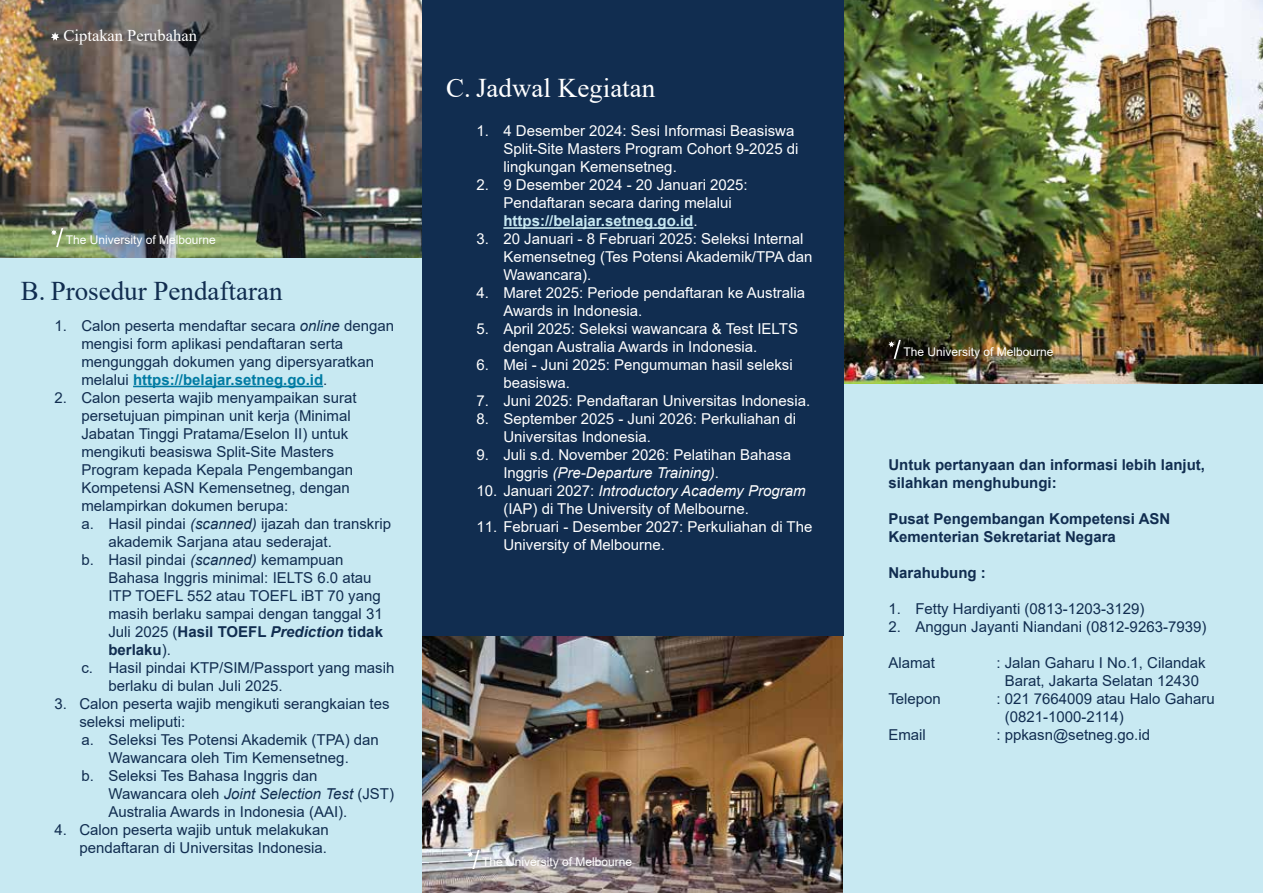
<style>
.page{position:relative;width:1263px;height:893px;background:#fff}
.page>*{position:absolute;margin:0;border:0;box-sizing:border-box;transform-origin:0 0}
.t1{font:27px "Times New Roman";color:#112d50}
.t2{font:27px "Times New Roman";color:#fff}
.t3{font:16.5px "Times New Roman";color:#fff}
.t4{font:15px/18px "Arial";color:#112d50}
.t5{font:15px/18px "Arial";color:#fff}
.t6{font:700 15px/18px "Arial";color:#112d50}
.t7{font:12px "Arial";color:#fff}
.s1{font-style:italic}
.s2{font-weight:700;color:#007ba3}
.s3{font-weight:400}
.s4{font-weight:700;color:#c8e9f2}
</style>
<div class="page">
<img style="left:422px;top:635px;width:421px;height:258px">
<img style="left:843px;top:0;width:420px;height:385px">
<div style="left:843px;top:385px;width:420px;height:508px;background:#c8e9f2"></div>
<div style="left:422px;top:0;width:421px;height:635px;background:#112d50"></div>
<div style="left:0;top:0;width:422px;height:893px;background:#c8e9f2"></div>
<hr style="left:503px;top:227px;width:190px;height:2px;background:#c8e9f2">
<hr style="left:133px;top:386px;width:190px;height:1px;background:#007ba3">
<img style="left:0;top:0;width:422px;height:257px">
<svg style="left:51px;top:32px;width:8px;height:9px"></svg>
<svg style="left:51px;top:228px;width:12px;height:19px"></svg>
<svg style="left:467px;top:850px;width:12px;height:19px"></svg>
<svg style="left:888px;top:340px;width:13px;height:19px"></svg>
<p class="t3" style="left:64px;top:24px;width:135px">Ciptakan Perubahan</p>
<p class="t7" style="left:66px;top:231px;width:152px">The University of Melbourne</p>
<h1 class="t1" style="left:21px;top:272px;width:263px">B. Prosedur Pendaftaran</h1>
<p class="t4" style="left:81px;top:317px;width:314px;text-indent:-27px">1. Calon peserta mendaftar secara <span class="s1">online</span> dengan mengisi form aplikasi pendaftaran serta mengunggah dokumen yang dipersyaratkan melalui <span class="s2">https://belajar.setneg.go.id</span>.</p>
<p class="t4" style="left:54px;top:389px;width:304px">2. Calon peserta wajib menyampaikan surat</p>
<p class="t4" style="left:81px;top:407px;width:271px">persetujuan pimpinan unit kerja (Minimal</p>
<p class="t4" style="left:81px;top:425px;width:268px">Jabatan Tinggi Pratama/Eselon II) untuk</p>
<p class="t4" style="left:81px;top:443px;width:254px">mengikuti beasiswa Split-Site Masters</p>
<p class="t4" style="left:81px;top:461px;width:273px">Program kepada Kepala Pengembangan</p>
<p class="t4" style="left:81px;top:479px;width:270px">Kompetensi ASN Kemensetneg, dengan</p>
<p class="t4" style="left:81px;top:497px;width:208px">melampirkan dokumen berupa:</p>
<p class="t4" style="left:81px;top:515px;width:311px">a. Hasil pindai <span class="s1">(scanned)</span> ijazah dan transkrip</p>
<p class="t4" style="left:108px;top:533px;width:225px">akademik Sarjana atau sederajat.</p>
<p class="t4" style="left:81px;top:551px;width:264px">b. Hasil pindai <span class="s1">(scanned)</span> kemampuan</p>
<p class="t4" style="left:108px;top:569px;width:265px">Bahasa Inggris minimal: IELTS 6.0 atau</p>
<p class="t4" style="left:108px;top:587px;width:274px">ITP TOEFL 552 atau TOEFL iBT 70 yang</p>
<p class="t4" style="left:108px;top:605px;width:276px">masih berlaku sampai dengan tanggal 31</p>
<p class="t6" style="left:108px;top:623px;width:276px"><span class="s3">Juli 2025 (</span>Hasil TOEFL <span class="s1">Prediction</span> tidak</p>
<p class="t6" style="left:108px;top:641px;width:64px">berlaku<span class="s3">).</span></p>
<p class="t4" style="left:81px;top:659px;width:314px">c. Hasil pindai KTP/SIM/Passport yang masih</p>
<p class="t4" style="left:108px;top:677px;width:176px">berlaku di bulan Juli 2025.</p>
<p class="t4" style="left:54px;top:695px;width:337px">3. Calon peserta wajib mengikuti serangkaian tes</p>
<p class="t4" style="left:79px;top:713px;width:107px">seleksi meliputi:</p>
<p class="t4" style="left:81px;top:731px;width:299px">a. Seleksi Tes Potensi Akademik (TPA) dan</p>
<p class="t4" style="left:108px;top:749px;width:242px">Wawancara oleh Tim Kemensetneg.</p>
<p class="t4" style="left:81px;top:767px;width:238px">b. Seleksi Tes Bahasa Inggris dan</p>
<p class="t4" style="left:108px;top:785px;width:287px">Wawancara oleh <span class="s1">Joint Selection Test</span> (JST)</p>
<p class="t4" style="left:108px;top:803px;width:240px">Australia Awards in Indonesia (AAI).</p>
<p class="t4" style="left:54px;top:821px;width:276px;text-align:right">4. Calon peserta wajib untuk melakukan pendaftaran di Universitas Indonesia.</p>
<h1 class="t2" style="left:446px;top:69px;width:210px">C. Jadwal Kegiatan</h1>
<p class="t5" style="left:503px;top:122px;width:297px;text-indent:-27px">1. 4 Desember 2024: Sesi Informasi Beasiswa<br>Split-Site Masters Program Cohort 9-2025 di lingkungan Kemensetneg.</p>
<p class="t5" style="left:503px;top:176px;width:246px;text-indent:-27px">2. 9 Desember 2024 - 20 Januari 2025:<br>Pendaftaran secara daring melalui <span class="s4">https://belajar.setneg.go.id</span>.</p>
<p class="t5" style="left:503px;top:230px;width:311px;text-indent:-27px">3. 20 Januari - 8 Februari 2025: Seleksi Internal<br>Kemensetneg (Tes Potensi Akademik/TPA dan<br>Wawancara).</p>
<p class="t5" style="left:503px;top:284px;width:303px;text-indent:-27px">4. Maret 2025: Periode pendaftaran ke Australia<br>Awards in Indonesia.</p>
<p class="t5" style="left:503px;top:320px;width:296px;text-indent:-27px">5. April 2025: Seleksi wawancara &amp; Test IELTS dengan Australia Awards in Indonesia.</p>
<p class="t5" style="left:503px;top:356px;width:291px;text-indent:-27px">6. Mei - Juni 2025: Pengumuman hasil seleksi beasiswa.</p>
<p class="t5" style="left:476px;top:392px;width:335px">7. Juni 2025: Pendaftaran Universitas Indonesia.</p>
<p class="t5" style="left:503px;top:410px;width:294px;text-indent:-27px">8. September 2025 - Juni 2026: Perkuliahan di<br>Universitas Indonesia.</p>
<p class="t5" style="left:503px;top:446px;width:289px;text-indent:-27px">9. Juli s.d. November 2026: Pelatihan Bahasa<br>Inggris <span class="s1">(Pre-Departure Training)</span>.</p>
<p class="t5" style="left:503px;top:482px;width:304px;text-indent:-27px">10. Januari 2027: <span class="s1">Introductory Academy Program </span>(IAP) di The University of Melbourne.</p>
<p class="t5" style="left:503px;top:518px;width:311px;text-indent:-27px">11. Februari - Desember 2027: Perkuliahan di The<br>University of Melbourne.</p>
<p class="t7" style="left:482px;top:853px;width:152px">The University of Melbourne</p>
<p class="t7" style="left:903px;top:343px;width:152px">The University of Melbourne</p>
<p class="t6" style="left:888px;top:456px;width:318px">Untuk pertanyaan dan informasi lebih lanjut, silahkan menghubungi:</p>
<p class="t6" style="left:888px;top:510px;width:283px">Pusat Pengembangan Kompetensi ASN<br>Kementerian Sekretariat Negara</p>
<p class="t6" style="left:888px;top:564px;width:99px">Narahubung :</p>
<p class="t4" style="left:888px;top:599px;width:258px">1. Fetty Hardiyanti (0813-1203-3129)</p>
<p class="t4" style="left:888px;top:617px;width:319px">2. Anggun Jayanti Niandani (0812-9263-7939)</p>
<p class="t4" style="left:888px;top:653px;width:48px">Alamat</p>
<p class="t4" style="left:996px;top:653px;width:211px;text-align:center">: Jalan Gaharu I No.1, Cilandak<br>Barat, Jakarta Selatan 12430</p>
<p class="t4" style="left:888px;top:689px;width:54px">Telepon</p>
<p class="t4" style="left:1005px;top:689px;width:212px;text-indent:-8px">: 021 7664009 atau Halo Gaharu (0821-1000-2114)</p>
<p class="t4" style="left:888px;top:725px;width:39px">Email</p>
<p class="t4" style="left:996px;top:725px;width:155px">: ppkasn@setneg.go.id</p>
</div>
